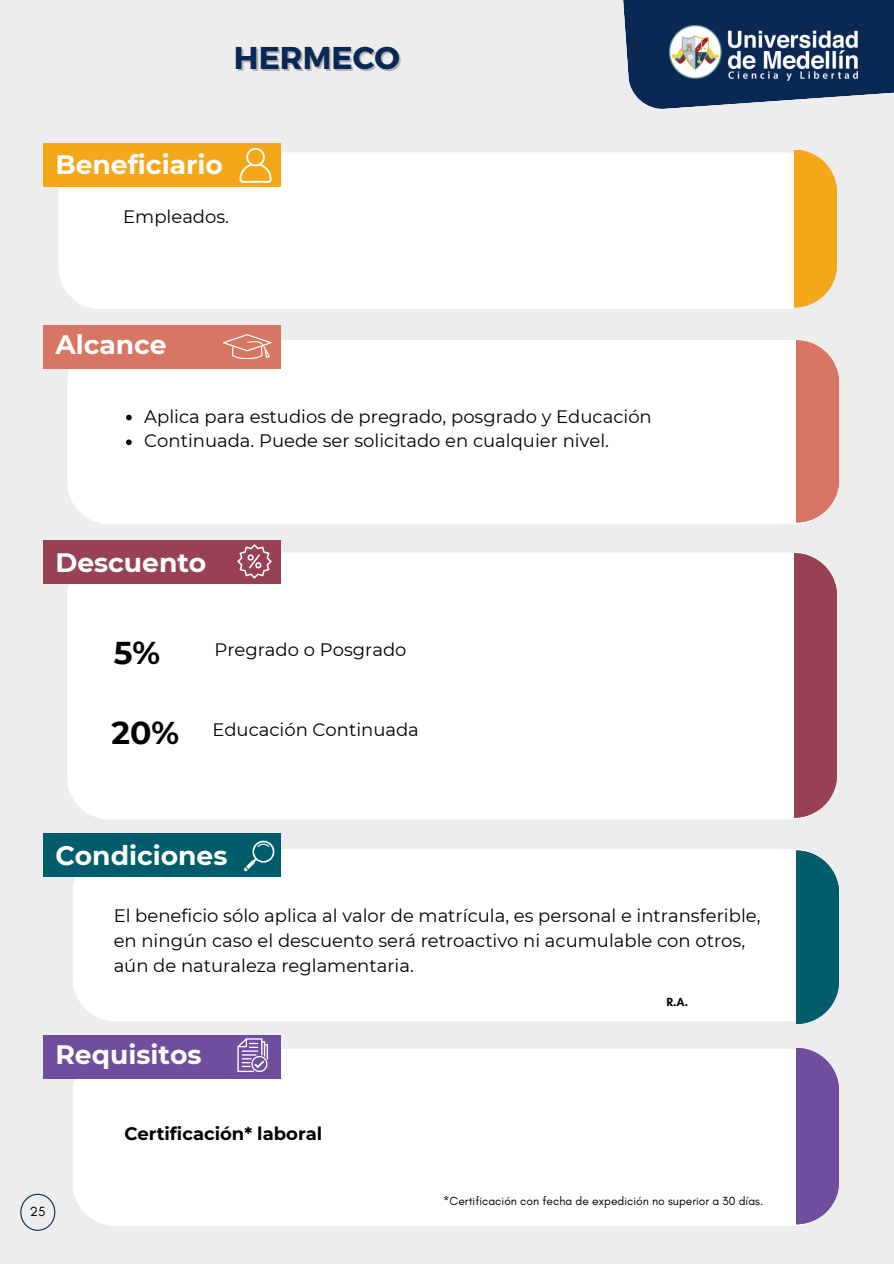
<style>
.page{position:relative;width:894px;height:1264px;background:#fff}
.page>*{position:absolute;margin:0;border:0;box-sizing:border-box;transform-origin:0 0}
.t1{font:700 31.5px "Montserrat";color:#092954}
.t2{font:700 31.5px "Montserrat";color:#000}
.t3{font:700 26.55px "Montserrat";color:#fff}
.t4{font:18px/24.8px "Montserrat";color:#000}
.t5{font:700 18px "Montserrat";color:#000}
.t6{font:13.5px "Glacial Indifference";color:#000}
.t7{font:12px "Glacial Indifference";color:#000}
.t8{font:700 12px "Glacial Indifference";color:#000}
</style>
<div class="page">
<div style="left:0;top:0;width:893px;height:1263px;background:#ededed"></div>
<div style="left:67px;top:340px;width:739px;height:184px;background:#fff"></div>
<div style="left:58px;top:152px;width:742px;height:157px;background:#fff"></div>
<div style="left:67px;top:553px;width:738px;height:266px;background:#fff"></div>
<div style="left:73px;top:849px;width:728px;height:172px;background:#fff"></div>
<div style="left:73px;top:1049px;width:733px;height:177px;background:#fff"></div>
<div style="left:794px;top:150px;width:42px;height:157px;background:#f4a719"></div>
<svg style="left:794px;top:553px;width:42px;height:49px;fill:#994154"></svg>
<svg style="left:796px;top:850px;width:33px;height:16px"></svg>
<svg style="left:796px;top:1048px;width:35px;height:18px"></svg>
<div style="left:44px;top:143px;width:237px;height:44px;background:#f4a719"></div>
<div style="left:44px;top:325px;width:237px;height:43px;background:#d67663"></div>
<svg style="left:796px;top:340px;width:39px;height:25px"></svg>
<div style="left:796px;top:365px;width:42px;height:157px;background:#d67663"></div>
<div style="left:44px;top:540px;width:237px;height:43px;background:#994154"></div>
<div style="left:794px;top:660px;width:42px;height:157px;background:#994154"></div>
<div style="left:794px;top:602px;width:42px;height:157px;background:#994154"></div>
<div style="left:44px;top:833px;width:237px;height:43px;background:#015c6b"></div>
<div style="left:796px;top:866px;width:42px;height:158px;background:#015c6b"></div>
<div style="left:44px;top:1034px;width:237px;height:44px;background:#704e9d"></div>
<div style="left:796px;top:1066px;width:42px;height:158px;background:#704e9d"></div>
<svg style="left:623px;top:0;width:270px;height:109px;background:#294469"></svg>
<img style="left:669px;top:26px;width:188px;height:55px">
<svg style="left:239px;top:148px;width:32px;height:35px"></svg>
<svg style="left:223px;top:334px;width:48px;height:25px"></svg>
<svg style="left:237px;top:544px;width:34px;height:34px"></svg>
<svg style="left:244px;top:840px;width:31px;height:31px"></svg>
<svg style="left:237px;top:1038px;width:31px;height:34px"></svg>
<svg style="left:126px;top:415px;width:6px;height:5px"></svg>
<svg style="left:126px;top:439px;width:6px;height:6px"></svg>
<svg style="left:20px;top:1193px;width:35px;height:37px"></svg>
<h3 class="t1" style="left:234px;top:37px;width:167px">HERMECO</h3>
<p class="t3" style="left:55px;top:149px;width:169px">Beneficiario</p>
<p class="t4" style="left:123px;top:204px;width:107px">Empleados.</p>
<p class="t3" style="left:55px;top:329px;width:113px">Alcance</p>
<p class="t4" style="left:144px;top:404px;width:509px">Aplica para estudios de pregrado, posgrado y Educación</p>
<h3 class="t4" style="left:144px;top:428px;width:466px">Continuada. Puede ser solicitado en cualquier nivel.</h3>
<p class="t3" style="left:55px;top:546px;width:152px">Descuento</p>
<p class="t2" style="left:114px;top:633px;width:48px">5%</p>
<h3 class="t2" style="left:112px;top:713px;width:69px">20%</h3>
<p class="t4" style="left:214px;top:637px;width:193px">Pregrado o Posgrado</p>
<p class="t4" style="left:212px;top:717px;width:208px">Educación Continuada</p>
<p class="t3" style="left:55px;top:839px;width:174px">Condiciones</p>
<h5 class="t4" style="left:114px;top:903px;width:648px">El beneficio sólo aplica al valor de matrícula, es personal e intransferible, en ningún caso el descuento será retroactivo ni acumulable con otros, aún de naturaleza reglamentaria.</h5>
<h2 class="t3" style="left:55px;top:1038px;width:148px">Requisitos</h2>
<h5 class="t8" style="left:666px;top:994px;width:23px">R.A.</h5>
<h2 class="t6" style="left:30px;top:1203px;width:17px">25</h2>
<h1 class="t5" style="left:124px;top:1122px;width:199px">Certificación* laboral</h1>
<h5 class="t7" style="left:443px;top:1193px;width:321px">*Certificación con fecha de expedición no superior a 30 días.</h5>
</div>
